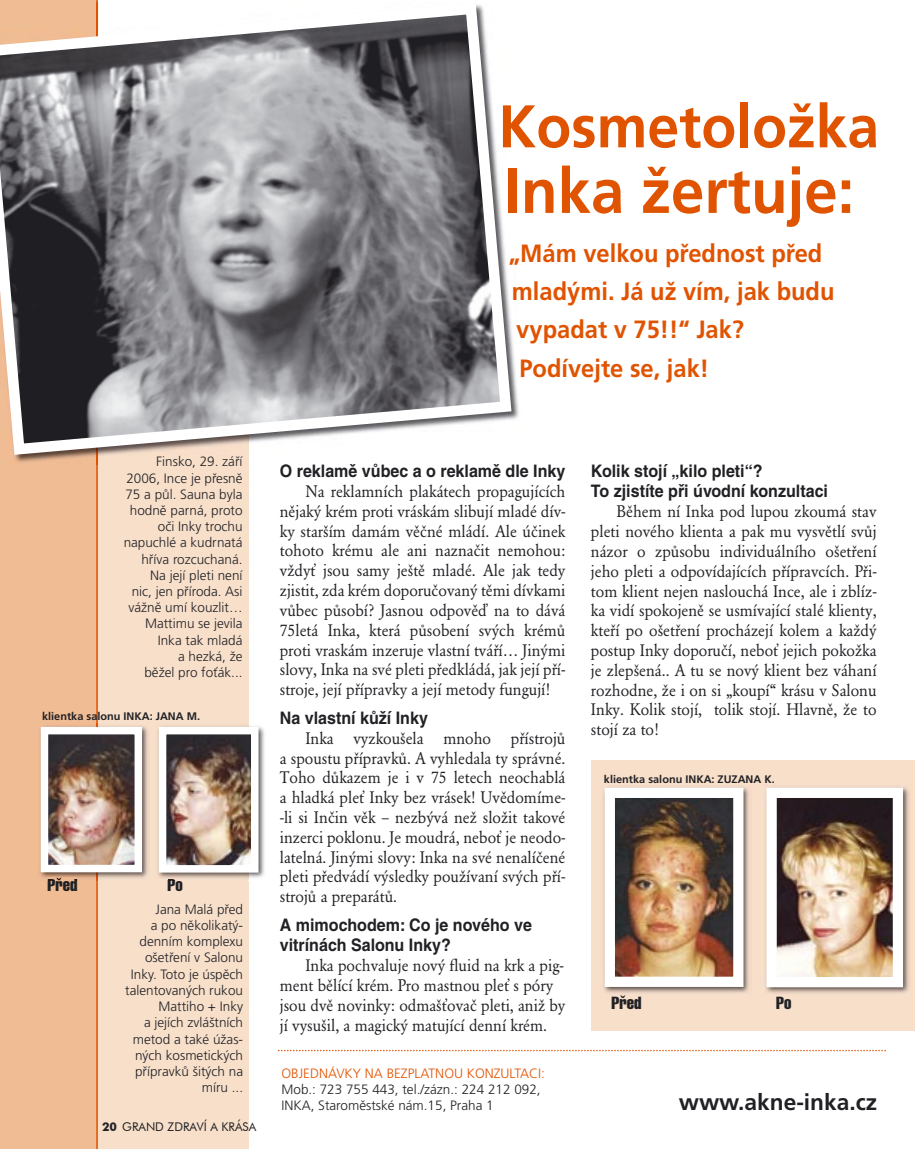
<style>
.page{position:relative;width:915px;height:1149px;background:#fff}
.page>*{position:absolute;margin:0;border:0;box-sizing:border-box;transform-origin:0 0}
.t1{font:700 63px "Frutiger CE";color:#e05300;scale:.95 1}
.t2{font:700 60px "Frutiger CE";color:#e05300;scale:.95 1}
.t3{font:700 24.9px "Frutiger CE";color:#e05300;scale:.95 1}
.t4{font:700 22.8px "Frutiger CE";color:#212125}
.t5{font:700 17.25px/20.2px "Helvetica CE";color:#212125;scale:.93 1}
.t6{font:extra-condensed 17.25px "Helvetica CE";color:#212125}
.t7{font:16.5px/19.8px "Garamond BECE";color:#212125;text-align:justify;scale:.95 1}
.t8{font:300 13.5px/16.2px "Frutiger CE";color:#212125;text-align:right}
.t9{font:300 13.5px "Frutiger CE";color:#e05300}
.t10{font:12px "Futura CE";color:#212125}
.t11{font:700 10.95px "Frutiger CE";color:#212125}
.s1{font-weight:700}
</style>
<div class="page">
<div style="left:0;top:240px;width:249px;height:908px;background:#f7dfca"></div>
<div style="left:0;top:0;width:98px;height:1148px;background:#f0bc93"></div>
<svg style="left:278px;top:1049px;width:605px;height:1px"></svg>
<img style="left:0;top:2px;width:519px;height:462px">
<img style="left:98px;top:454px;width:151px;height:10px">
<img style="left:96px;top:2px;width:2px;height:462px">
<svg style="left:0;top:3px;width:511px;height:451px;background:#929193"></svg>
<img style="left:37px;top:723px;width:111px;height:156px">
<img style="left:96px;top:723px;width:2px;height:156px">
<img style="left:48px;top:877px;width:29px;height:2px">
<img style="left:41px;top:726px;width:101px;height:146px">
<img style="left:157px;top:723px;width:108px;height:156px">
<svg style="left:168px;top:878px;width:14px;height:1px"></svg>
<img style="left:159px;top:726px;width:99px;height:146px">
<div style="left:591px;top:760px;width:323px;height:270px;background:#f7dfca"></div>
<img style="left:603px;top:787px;width:146px;height:206px">
<img style="left:604px;top:787px;width:139px;height:199px">
<img style="left:765px;top:787px;width:144px;height:207px">
<img style="left:766px;top:787px;width:136px;height:199px">
<h2 class="t2" style="left:498px;top:92px;width:402px">Kosmetoložka</h2>
<h1 class="t1" style="left:504px;top:155px;width:370px">Inka žertuje:</h1>
<h3 class="t3" style="left:508px;top:239px;width:331px">„Mám velkou přednost před</h3>
<h3 class="t3" style="left:511px;top:277px;width:341px">mladými. Já už vím, jak budu</h3>
<h3 class="t3" style="left:516px;top:315px;width:241px">vypadat v 75!!“ Jak?</h3>
<h3 class="t3" style="left:519px;top:353px;width:201px">Podívejte se, jak!</h3>
<p class="t8" style="left:124px;top:453px;width:120px">Finsko, 29. září<br>2006, Ince je přesně<br>75 a půl. Sauna byla hodně parná, proto oči Inky trochu napuchlé a kudrnatá hříva rozcuchaná.<br>Na její pleti není<br>nic, jen příroda. Asi vážně umí kouzlit…<br>Mattimu se jevila<br>Inka tak mladá<br>a hezká, že<br>běžel pro foťák...</p>
<p class="t11" style="left:42px;top:709px;width:159px">klientka salonu INKA: JANA M.</p>
<p class="t6" style="left:47px;top:875px;width:32px">Před</p>
<p class="t6" style="left:167px;top:875px;width:17px">Po</p>
<p class="t8" style="left:125px;top:900px;width:119px">Jana Malá před<br>a po několikatý&shy;denním komplexu ošetření v Salonu<br>Inky. Toto je úspěch talentovaných rukou<br>Mattiho + Inky<br>a jejích zvláštních metod a také úžas&shy;ných kosmetických přípravků šitých na míru ...</p>
<p class="t10" style="left:102px;top:1119px;width:155px"><span class="s1">20</span> GRAND ZDRAVÍ A KRÁSA</p>
<p class="t5" style="left:280px;top:461px;width:308px">O reklamě vůbec a o reklamě dle Inky</p>
<p class="t7" style="left:280px;top:481px;width:302px;text-indent:26px">Na reklamních plakátech propagujících nějaký krém proti vráskám slibují mladé dív&shy;ky starším damám věčné mládí. Ale účinek tohoto krému ale ani naznačit nemohou: vždyť jsou samy ještě mladé. Ale jak tedy zjistit, zda krém doporučovaný těmi dívkami vůbec působí? Jasnou odpověď na to dává 75letá Inka, která působení svých krémů proti vraskám inzeruje vlastní tváří… Jinými slovy, Inka na své pleti předkládá, jak její pří&shy;stroje, její přípravky a její metody fungují!</p>
<p class="t5" style="left:280px;top:707px;width:161px">Na vlastní kůží Inky</p>
<p class="t7" style="left:280px;top:728px;width:302px;text-indent:26px">Inka vyzkoušela mnoho přístrojů a spoustu přípravků. A vyhledala ty správné.<br>Toho důkazem je i v 75 letech neochablá a hladká pleť Inky bez vrásek! Uvědomíme--li si Inčin věk – nezbývá než složit takové inzerci poklonu. Je moudrá, neboť je neodo&shy;latelná. Jinými slovy: Inka na své nenalíčené pleti předvádí výsledky používaní svých pří&shy;strojů a preparátů.</p>
<p class="t5" style="left:280px;top:914px;width:273px">A mimochodem: Co je nového ve vitrínách Salonu Inky?</p>
<p class="t7" style="left:280px;top:955px;width:302px;text-align:left;text-indent:26px">Inka pochvaluje nový fluid na krk a pig&shy;ment bělící krém. Pro mastnou pleť s póry jsou dvě novinky: odmašťovač pleti, aniž by jí vysušil, a magický matující denní krém.</p>
<p class="t5" style="left:590px;top:461px;width:256px">Kolik stojí „kilo pleti“?<br>To zjistíte při úvodní konzultaci</p>
<p class="t7" style="left:590px;top:501px;width:302px;text-indent:26px">Během ní Inka pod lupou zkoumá stav pleti nového klienta a pak mu vysvětlí svůj názor o způsobu individuálního ošetření jeho pleti a odpovídajících přípravcích. Při&shy;tom klient nejen naslouchá Ince, ale i zblíz&shy;ka vidí spokojeně se usmívající stalé klienty, kteří po ošetření procházejí kolem a každý postup Inky doporučí, neboť jejich pokožka je zlepšená.. A tu se nový klient bez váhaní rozhodne, že i on si „koupí“ krásu v Salonu Inky. Kolik stojí, tolik stojí. Hlavně, že to stojí za to!</p>
<p class="t11" style="left:603px;top:773px;width:172px">klientka salonu INKA: ZUZANA K.</p>
<p class="t6" style="left:611px;top:993px;width:32px">Před</p>
<p class="t6" style="left:776px;top:993px;width:17px">Po</p>
<p class="t9" style="left:281px;top:1065px;width:265px">OBJEDNÁVKY NA BEZPLATNOU KONZULTACI:</p>
<p class="t8" style="left:281px;top:1080px;width:260px;text-align:left">Mob.: 723 755 443, tel./zázn.: 224 212 092,<br>INKA, Staroměstské nám.15, Praha 1</p>
<h3 class="t4" style="left:678px;top:1088px;width:200px">www.akne-inka.cz</h3>
</div>
